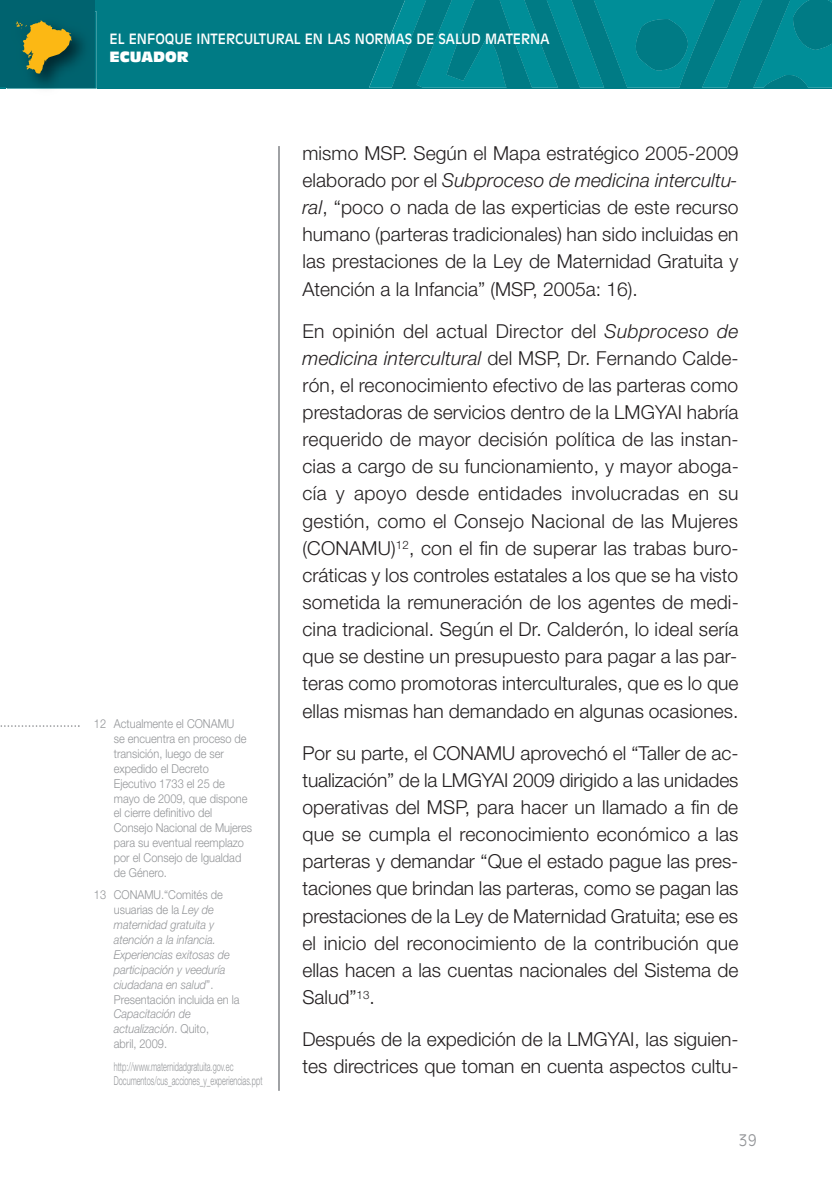
<style>
.page{position:relative;width:832px;height:1180px;background:#fff}
.page>*{position:absolute;margin:0;border:0;box-sizing:border-box;transform-origin:0 0}
.t1{font:300 19.25px/27.1px "Helvetica Neue";color:#231f20;text-align:justify}
.t2{font:300 15.75px "Incised 901 BT";color:#939598}
.t3{font:14px "Incised 901 BT";color:#fff}
.t4{font:14px "Incised 901 BT Compact";color:#fff}
.t5{font:300 12.25px/14.9px "Helvetica Neue";color:#939598;scale:.9 1}
.t6{font:italic 300 12.25px/14.9px "Helvetica Neue";color:#939598;scale:.9 1}
.t7{font:300 12.25px/14.9px "Helvetica Neue";color:#939598;scale:.6 1}
.s1{font-style:normal}
.s2{font-style:italic}
</style>
<div class="page">
<div style="left:0;top:0;width:832px;height:89px;background:#007b85"></div>
<svg style="left:369px;top:0;width:463px;height:88px"></svg>
<div style="left:0;top:0;width:95px;height:87px;background:#00636f"></div>
<img style="left:7px;top:11px;width:90px;height:78px">
<img style="left:7px;top:11px;width:88px;height:76px">
<svg style="left:16px;top:20px;width:56px;height:54px"></svg>
<hr style="left:278px;top:146px;width:2px;height:944px;background:#939598">
<svg style="left:0;top:725px;width:80px;height:1px"></svg>
<p class="t3" style="left:109px;top:34px;width:441px">EL ENFOQUE INTERCULTURAL EN LAS NORMAS DE SALUD MATERNA</p>
<p class="t4" style="left:109px;top:51px;width:81px">ECUADOR</p>
<p class="t5" style="left:114px;top:717px;width:155px;text-indent:-20px">12 Actualmente el CONAMU<br>se encuentra en proceso de transición, luego de ser expedido el Decreto<br>Ejecutivo 1733 el 25 de mayo de 2009, que dispone el cierre definitivo del<br>Consejo Nacional de Mujeres para su eventual reemplazo por el Consejo de Igualdad de Género.</p>
<p class="t6" style="left:114px;top:888px;width:141px;text-indent:-20px"><span class="s1">13 CONAMU.“Comités de usuarias de la</span> Ley de maternidad gratuita y atención a la infancia.<br>Experiencias exitosas de participación y veeduría ciudadana en salud<span class="s1">”.<br>Presentación incluida en la</span></p>
<p class="t6" style="left:114px;top:1007px;width:107px">Capacitación de actualización<span class="s1">. Quito, abril, 2009.</span></p>
<p class="t7" style="left:114px;top:1059px;width:249px">http://www.maternidadgratuita.gov.ec<br>Documentos/cus_acciones_y_experiencias.ppt</p>
<p class="t1" style="left:302px;top:141px;width:437px">mismo MSP. Según el Mapa estratégico 2005-2009 elaborado por el <span class="s2">Subproceso de medicina intercultu&shy;ral</span>, “poco o nada de las experticias de este recurso humano (parteras tradicionales) han sido incluidas en las prestaciones de la Ley de Maternidad Gratuita y Atención a la Infancia” (MSP, 2005a: 16).</p>
<p class="t1" style="left:302px;top:319px;width:438px">En opinión del actual Director del <span class="s2">Subproceso de medicina intercultural</span> del MSP, Dr. Fernando Calde&shy;rón, el reconocimiento efectivo de las parteras como prestadoras de servicios dentro de la LMGYAI habría requerido de mayor decisión política de las instan&shy;cias a cargo de su funcionamiento, y mayor aboga&shy;cía y apoyo desde entidades involucradas en su gestión, como el Consejo Nacional de las Mujeres (CONAMU)<sup>12</sup>, con el fin de superar las trabas buro&shy;cráticas y los controles estatales a los que se ha visto sometida la remuneración de los agentes de medi&shy;cina tradicional. Según el Dr. Calderón, lo ideal sería que se destine un presupuesto para pagar a las par&shy;teras como promotoras interculturales, que es lo que ellas mismas han demandado en algunas ocasiones.</p>
<p class="t1" style="left:302px;top:740px;width:438px">Por su parte, el CONAMU aprovechó el “Taller de ac&shy;tualización” de la LMGYAI 2009 dirigido a las unidades operativas del MSP, para hacer un llamado a fin de que se cumpla el reconocimiento económico a las parteras y demandar “Que el estado pague las pres&shy;taciones que brindan las parteras, como se pagan las prestaciones de la Ley de Maternidad Gratuita; ese es el inicio del reconocimiento de la contribución que ellas hacen a las cuentas nacionales del Sistema de Salud”<sup>13</sup>.</p>
<p class="t1" style="left:302px;top:1027px;width:438px">Después de la expedición de la LMGYAI, las siguien&shy;tes directrices que toman en cuenta aspectos cultu-</p>
<p class="t2" style="left:738px;top:1133px;width:20px">39</p>
</div>
